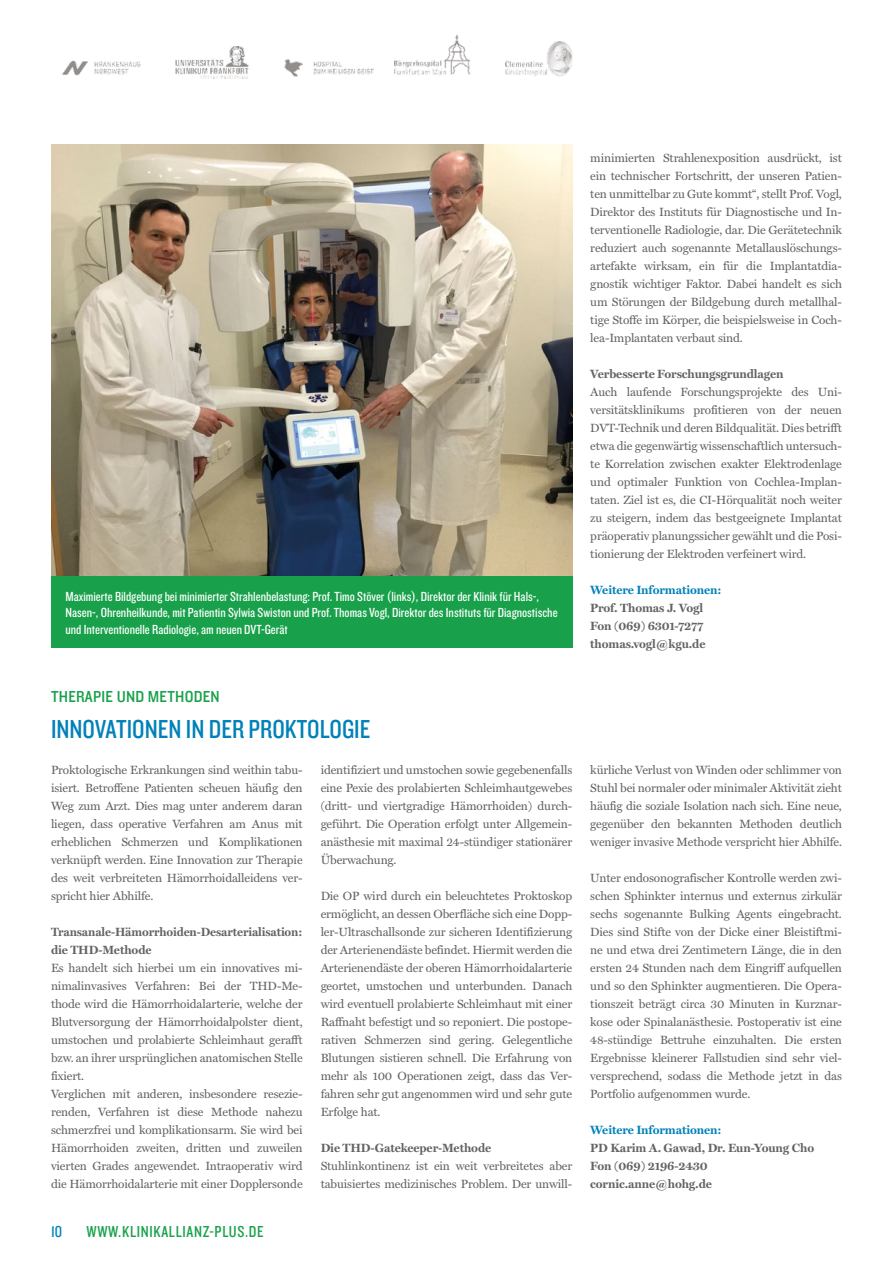
<style>
.page{position:relative;width:893px;height:1263px;background:#fff}
.page>*{position:absolute;margin:0;border:0;box-sizing:border-box;transform-origin:0 0}
.t1{font:27px "Knockout 29 Junior Ltweight";color:#0081ba}
.t2{font:16.5px "Knockout 29 Junior Ltweight";letter-spacing:.04em;color:#18a14a}
.t3{font:16.5px "Knockout 30 Junior Welterwt";letter-spacing:.015em;color:#18a14a}
.t4{font:16.5px "Knockout 29 Junior Ltweight";color:#0081ba}
.t5{font:13.65px/16.4px "Knockout 29 Junior Ltweight";color:#fff}
.t6{font:12px/18px "Miller Text";letter-spacing:-.01em;color:#646363;text-align:justify}
.t7{font:700 12px/18px "Miller Text";letter-spacing:-.01em;color:#646363}
.t8{font:700 12px "Miller Text";letter-spacing:-.01em;color:#0081ba}
</style>
<div class="page">
<img style="left:506px;top:41px;width:67px;height:36px">
<img style="left:395px;top:36px;width:75px;height:39px">
<img style="left:62px;top:60px;width:79px;height:16px">
<img style="left:175px;top:47px;width:74px;height:32px">
<img style="left:284px;top:59px;width:90px;height:18px">
<img style="left:52px;top:144px;width:520px;height:432px">
<div style="left:51px;top:576px;width:521px;height:71px;background:#18a14a"></div>
<p class="t5" style="left:66px;top:587px;width:494px">Maximierte Bildgebung bei minimierter Strahlenbelastung: Prof. Timo Stöver (links), Direktor der Klinik für Hals-,<br>Nasen-, Ohrenheilkunde, mit Patientin Sylwia Swiston und Prof. Thomas Vogl, Direktor des Instituts für Diagnostische und Interventionelle Radiologie, am neuen DVT-Gerät</p>
<h2 class="t3" style="left:51px;top:685px;width:170px">THERAPIE UND METHODEN</h2>
<h1 class="t1" style="left:51px;top:712px;width:321px">INNOVATIONEN IN DER PROKTOLOGIE</h1>
<p class="t6" style="left:51px;top:761px;width:253px">Proktologische Erkrankungen sind weithin tabu&shy;isiert. Betroffene Patienten scheuen häufig den Weg zum Arzt. Dies mag unter anderem daran liegen, dass operative Verfahren am Anus mit erheblichen Schmerzen und Komplikationen verknüpft werden. Eine Innovation zur Therapie des weit verbreiteten Hämorrhoidalleidens ver&shy;spricht hier Abhilfe.</p>
<p class="t7" style="left:51px;top:923px;width:253px">Transanale-Hämorrhoiden-Desarterialisation: die THD-Methode</p>
<p class="t6" style="left:51px;top:959px;width:253px;text-align:left">Es handelt sich hierbei um ein innovatives mi&shy;nimalinvasives Verfahren: Bei der THD-Me&shy;thode wird die Hämorrhoidalarterie, welche der Blutversorgung der Hämorrhoidalpolster dient, umstochen und prolabierte Schleimhaut gerafft bzw. an ihrer ursprünglichen anatomischen Stelle fixiert.<br>Verglichen mit anderen, insbesondere resezie&shy;renden, Verfahren ist diese Methode nahezu schmerzfrei und komplikationsarm. Sie wird bei Hämorrhoiden zweiten, dritten und zuweilen vierten Grades angewendet. Intraoperativ wird die Hämorrhoidalarterie mit einer Dopplersonde</p>
<p class="t6" style="left:321px;top:761px;width:253px">identifiziert und umstochen sowie gegebenenfalls eine Pexie des prolabierten Schleimhautgewebes (dritt- und viertgradige Hämorrhoiden) durch&shy;geführt. Die Operation erfolgt unter Allgemein&shy;anästhesie mit maximal 24-stündiger stationärer Überwachung.</p>
<p class="t6" style="left:321px;top:887px;width:253px">Die OP wird durch ein beleuchtetes Proktoskop ermöglicht, an dessen Oberfläche sich eine Dopp&shy;ler-Ultraschallsonde zur sicheren Identifizierung der Arterienendäste befindet. Hiermit werden die Arterienendäste der oberen Hämorrhoidalarterie geortet, umstochen und unterbunden. Danach wird eventuell prolabierte Schleimhaut mit einer Raffnaht befestigt und so reponiert. Die postope&shy;rativen Schmerzen sind gering. Gelegentliche Blutungen sistieren schnell. Die Erfahrung von mehr als 100 Operationen zeigt, dass das Ver&shy;fahren sehr gut angenommen wird und sehr gute Erfolge hat.</p>
<p class="t7" style="left:321px;top:1139px;width:172px">Die THD-Gatekeeper-Methode</p>
<p class="t6" style="left:321px;top:1157px;width:253px">Stuhlinkontinenz ist ein weit verbreitetes aber tabuisiertes medizinisches Problem. Der unwill-</p>
<h2 class="t4" style="left:51px;top:1221px;width:13px">10</h2>
<h2 class="t2" style="left:87px;top:1221px;width:179px">WWW.KLINIKALLIANZ-PLUS.DE</h2>
<p class="t6" style="left:590px;top:149px;width:253px">minimierten Strahlenexposition ausdrückt, ist ein technischer Fortschritt, der unseren Patien&shy;ten unmittelbar zu Gute kommt“, stellt Prof. Vogl, Direktor des Instituts für Diagnostische und In&shy;terventionelle Radiologie, dar. Die Gerätetechnik reduziert auch sogenannte Metallauslöschungs&shy;artefakte wirksam, ein für die Implantatdia&shy;gnostik wichtiger Faktor. Dabei handelt es sich um Störungen der Bildgebung durch metallhal&shy;tige Stoffe im Körper, die beispielsweise in Coch&shy;lea-Implantaten verbaut sind.</p>
<p class="t7" style="left:590px;top:365px;width:195px">Verbesserte Forschungsgrundlagen</p>
<p class="t6" style="left:590px;top:383px;width:253px">Auch laufende Forschungsprojekte des Uni&shy;versitätsklinikums profitieren von der neuen DVT-Technik und deren Bildqualität. Dies betrifft etwa die gegenwärtig wissenschaftlich untersuch&shy;te Korrelation zwischen exakter Elektrodenlage und optimaler Funktion von Cochlea-Implan&shy;taten. Ziel ist es, die CI-Hörqualität noch weiter zu steigern, indem das bestgeeignete Implantat präoperativ planungssicher gewählt und die Posi&shy;tionierung der Elektroden verfeinert wird.</p>
<p class="t8" style="left:590px;top:583px;width:133px">Weitere Informationen:</p>
<p class="t7" style="left:590px;top:599px;width:117px">Prof. Thomas J. Vogl<br>Fon (069) 6301-7277 thomas.vogl@kgu.de</p>
<p class="t6" style="left:590px;top:761px;width:253px">kürliche Verlust von Winden oder schlimmer von Stuhl bei normaler oder minimaler Aktivität zieht häufig die soziale Isolation nach sich. Eine neue, gegenüber den bekannten Methoden deutlich weniger invasive Methode verspricht hier Abhilfe.</p>
<p class="t6" style="left:590px;top:869px;width:253px">Unter endosonografischer Kontrolle werden zwi&shy;schen Sphinkter internus und externus zirkulär sechs sogenannte Bulking Agents eingebracht.<br>Dies sind Stifte von der Dicke einer Bleistiftmi&shy;ne und etwa drei Zentimetern Länge, die in den ersten 24 Stunden nach dem Eingriff aufquellen und so den Sphinkter augmentieren. Die Opera&shy;tionszeit beträgt circa 30 Minuten in Kurznar&shy;kose oder Spinalanästhesie. Postoperativ ist eine 48-stündige Bettruhe einzuhalten. Die ersten Ergebnisse kleinerer Fallstudien sind sehr viel&shy;versprechend, sodass die Methode jetzt in das Portfolio aufgenommen wurde.</p>
<p class="t8" style="left:590px;top:1123px;width:133px">Weitere Informationen:</p>
<p class="t7" style="left:590px;top:1139px;width:225px">PD Karim A. Gawad, Dr. Eun-Young Cho<br>Fon (069) 2196-2430 cornic.anne@hohg.de</p>
</div>
